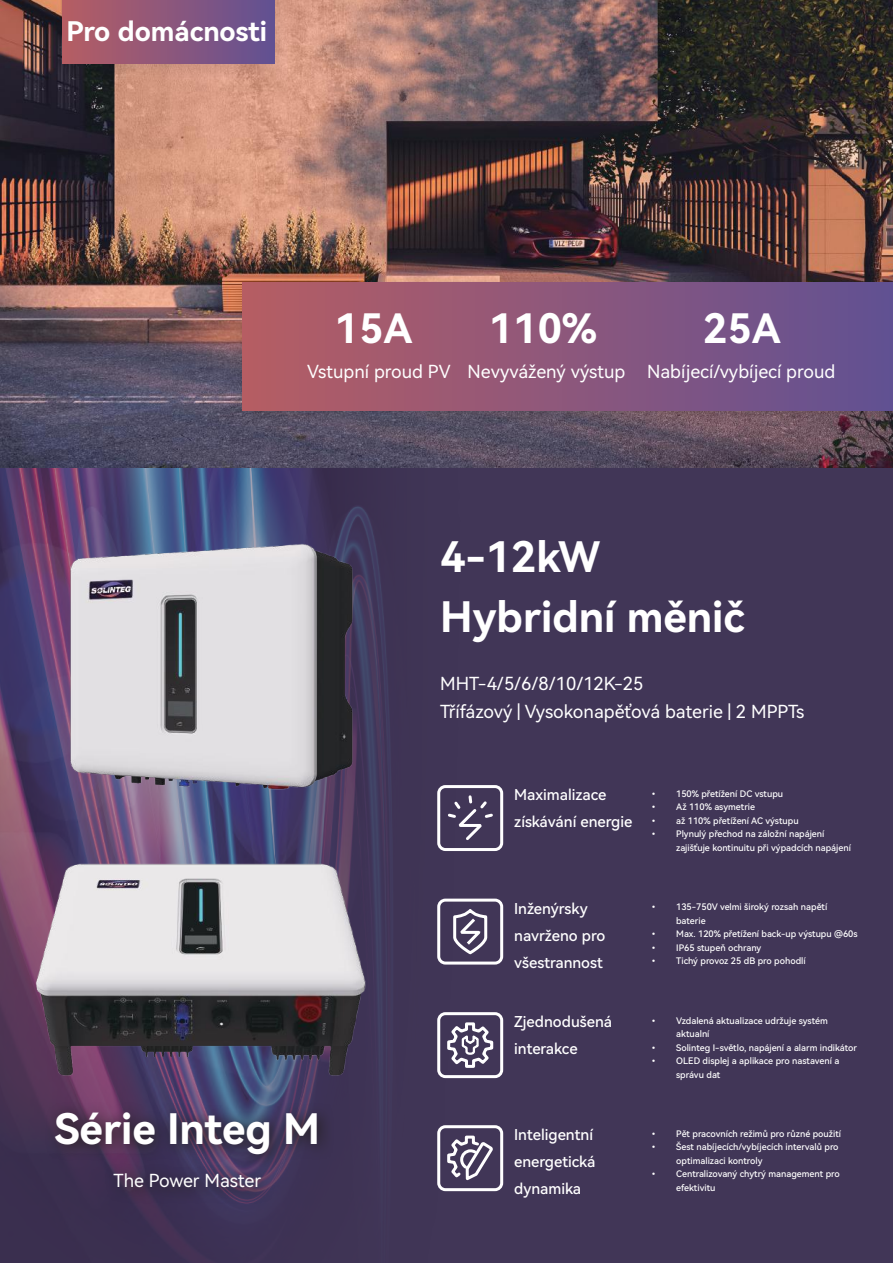
<style>
.page{position:relative;width:893px;height:1263px;background:#413657}
.page>*{position:absolute;margin:0;border:0;box-sizing:border-box;transform-origin:0 0}
.t1{font:42px/60px "Harmony OS Sans Bold";color:#fff}
.t2{font:40.5px "Harmony OS Sans Bold";color:#fff}
.t3{font:27px "Harmony OS Sans Bold";color:#fff}
.t4{font:18px/28.8px "Harmony OS Sans SC";color:#fff}
.t5{font:18px "Harmony OS Sans";color:#fff}
.t6{font:15px/27px "Harmony OS Sans Medium";color:#fff}
.t7{font:9px/13.5px "Harmony OS Sans SC Medium";color:#fff}
</style>
<div class="page">
<img style="left:0;top:468px;width:504px;height:739px">
<img style="left:0;top:0;width:893px;height:468px">
<div style="left:231px;top:271px;width:662px;height:156px;background:#241f1f;opacity:.2"></div>
<div style="left:242px;top:283px;width:651px;height:127px;background:linear-gradient(to right,#b75d64,#625193)"></div>
<div style="left:52px;top:0;width:239px;height:81px;background:#241f1f;opacity:.1"></div>
<div style="left:63px;top:0;width:211px;height:64px;background:linear-gradient(to right,#b65d64,#625193)"></div>
<img style="left:49px;top:524px;width:340px;height:285px">
<img style="left:0;top:823px;width:385px;height:281px">
<svg style="left:45px;top:1102px;width:289px;height:102px"></svg>
<div style="left:437px;top:899px;width:66px;height:65px;border:3px solid #fff;border-radius:7px"></div>
<svg style="left:452px;top:910px;width:37px;height:46px"></svg>
<div style="left:437px;top:1125px;width:66px;height:66px;border:3px solid #fff;border-radius:7px"></div>
<svg style="left:446px;top:1134px;width:50px;height:49px"></svg>
<div style="left:437px;top:785px;width:66px;height:66px;border:3px solid #fff;border-radius:7px"></div>
<svg style="left:446px;top:793px;width:49px;height:50px"></svg>
<div style="left:437px;top:1012px;width:66px;height:66px;border:3px solid #fff;border-radius:7px"></div>
<svg style="left:446px;top:1021px;width:49px;height:48px"></svg>
<hr style="left:892px;top:234px;width:1px;height:285px;background:#fff">
<h3 class="t3" style="left:66px;top:13px;width:202px">Pro domácnosti</h3>
<h2 class="t2" style="left:335px;top:301px;width:79px">15A</h2>
<h3 class="t5" style="left:307px;top:359px;width:145px">Vstupní proud PV</h3>
<h2 class="t2" style="left:489px;top:300px;width:109px">110%</h2>
<h2 class="t2" style="left:703px;top:300px;width:79px">25A</h2>
<h3 class="t5" style="left:468px;top:359px;width:369px">Nevyvážený výstup Nabíjecí/vybíjecí proud</h3>
<h1 class="t1" style="left:440px;top:525px;width:306px">4-12kW<br>Hybridní měnič</h1>
<h3 class="t4" style="left:440px;top:668px;width:366px">MHT-4/5/6/8/10/12K-25<br>Třífázový | Vysokonapěťová baterie | 2 MPPTs</h3>
<h3 class="t6" style="left:514px;top:780px;width:120px">Maximalizace získávání energie</h3>
<h3 class="t6" style="left:514px;top:894px;width:93px">Inženýrsky navrženo pro všestrannost</h3>
<h3 class="t6" style="left:514px;top:1008px;width:99px">Zjednodušená interakce</h3>
<p class="t7" style="left:649px;top:786px;width:136px">• 150% přetížení DC vstupu</p>
<p class="t7" style="left:649px;top:800px;width:107px">• Až 110% asymetrie</p>
<p class="t7" style="left:649px;top:813px;width:151px">• až 110% přetížení AC výstupu</p>
<p class="t7" style="left:676px;top:827px;width:176px;text-indent:-27px">• Plynulý přechod na záložní napájení zajišťuje kontinuitu při výpadcích napájení</p>
<p class="t7" style="left:676px;top:900px;width:153px;text-indent:-27px">• 135-750V velmi široký rozsah napětí baterie</p>
<p class="t7" style="left:649px;top:927px;width:210px">• Max. 120% přetížení back-up výstupu @60s</p>
<p class="t7" style="left:649px;top:940px;width:114px">• IP65 stupeň ochrany</p>
<p class="t7" style="left:649px;top:954px;width:158px">• Tichý provoz 25 dB pro pohodlí</p>
<p class="t7" style="left:676px;top:1013px;width:153px;text-indent:-27px">• Vzdalená aktualizace udržuje systém aktualní</p>
<p class="t7" style="left:649px;top:1040px;width:209px">• Solinteg I-světlo, napájení a alarm indikátor</p>
<p class="t7" style="left:676px;top:1054px;width:165px;text-indent:-27px">• OLED displej a aplikace pro nastavení a správu dat</p>
<h1 class="t1" style="left:55px;top:1097px;width:267px">Série Integ M</h1>
<h3 class="t4" style="left:114px;top:1165px;width:149px">The Power Master</h3>
<h3 class="t6" style="left:514px;top:1121px;width:83px">Inteligentní energetická dynamika</h3>
<p class="t7" style="left:649px;top:1126px;width:193px">• Pět pracovních režimů pro různé použití</p>
<p class="t7" style="left:676px;top:1140px;width:164px;text-indent:-27px">• Šest nabíjecích/vybíjecích intervalů pro optimalizaci kontroly</p>
<p class="t7" style="left:676px;top:1167px;width:165px;text-indent:-27px">• Centralizovaný chytrý management pro efektivitu</p>
</div>
